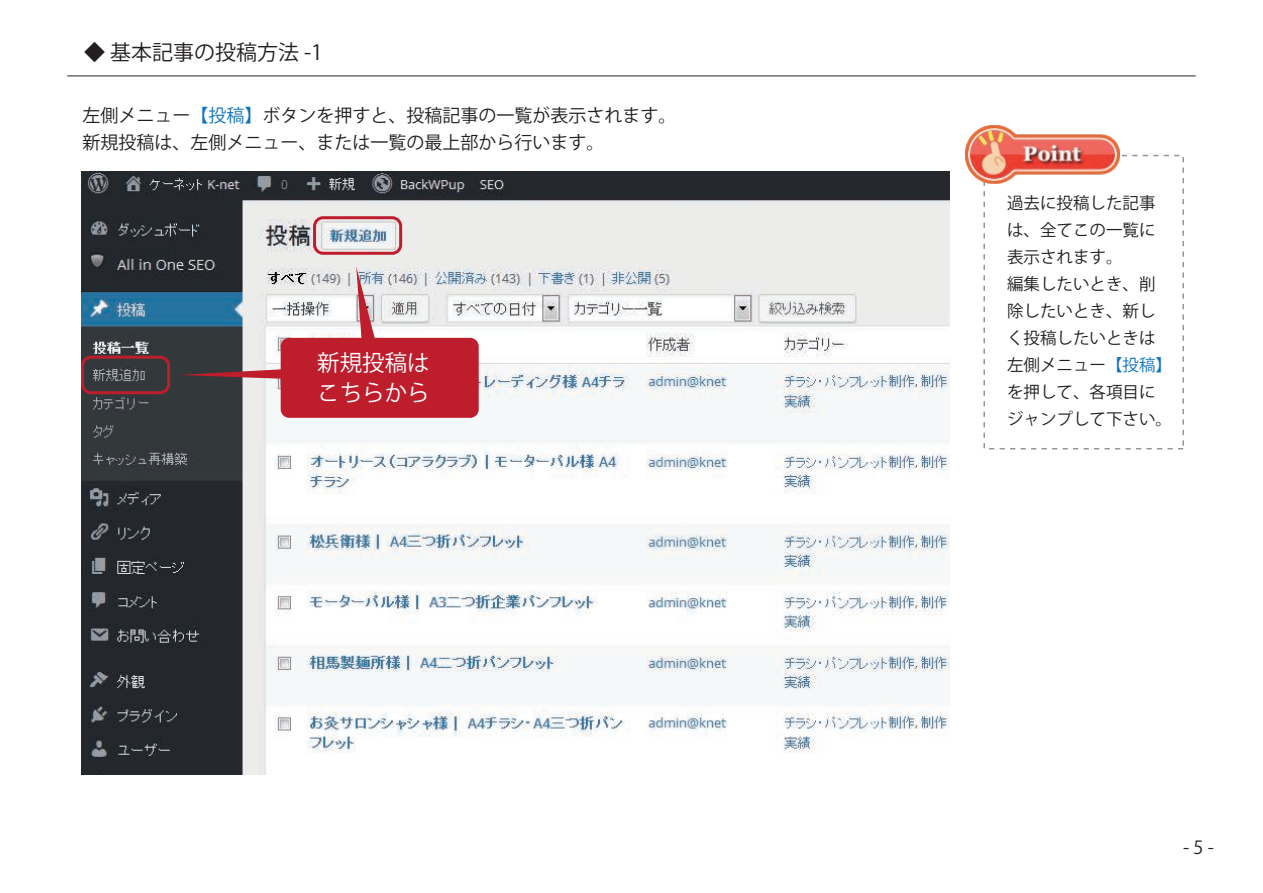
<style>
.page{position:relative;width:1263px;height:893px;background:#fff}
.page>*{position:absolute;margin:0;border:0;box-sizing:border-box;transform-origin:0 0}
.t1{font:22.5px/30px "Koz Go Pro";color:#fff}
.t2{font:21px "Koz Go Pro";color:#231f20}
.t3{font:18px/27px "Koz Go Pro";color:#231f20}
.t4{font:16.5px/27px "Koz Go Pro";color:#231f20}
.s1{color:#1074bc}
</style>
<div class="page">
<img style="left:82px;top:172px;width:867px;height:603px">
<hr style="left:67px;top:76px;width:1129px;height:1px;background:#231f20">
<div style="left:313px;top:216px;width:89px;height:39px;border:3px solid #be1d2c;border-radius:9px"></div>
<div style="left:81px;top:356px;width:89px;height:38px;border:3px solid #be1d2c;border-radius:9px"></div>
<svg style="left:179px;top:266px;width:300px;height:152px;background:#b07a83"></svg>
<div style="left:983px;top:155px;width:201px;height:294px;border:2px dashed #939598"></div>
<img style="left:965px;top:125px;width:158px;height:62px">
<p class="t2" style="left:84px;top:39px;width:240px">◆ 基本記事の投稿方法 -1</p>
<p class="t3" style="left:82px;top:102px;width:595px">左側メニュー<span class="s1">【投稿】</span>ボタンを押すと、投稿記事の一覧が表示されます。新規投稿は、左側メニュー、または一覧の最上部から行います。</p>
<h1 class="t1" style="left:317px;top:349px;width:114px">新規投稿はこちらから</h1>
<p class="t4" style="left:1007px;top:190px;width:166px">過去に投稿した記事は、全てこの一覧に表示されます。<br>編集したいとき、削除したいとき、新しく投稿したいときは左側メニュー<span class="s1">【投稿】</span>を押して、各項目にジャンプして下さい。</p>
<p class="t3" style="left:1183px;top:835px;width:32px">- 5 -</p>
</div>
